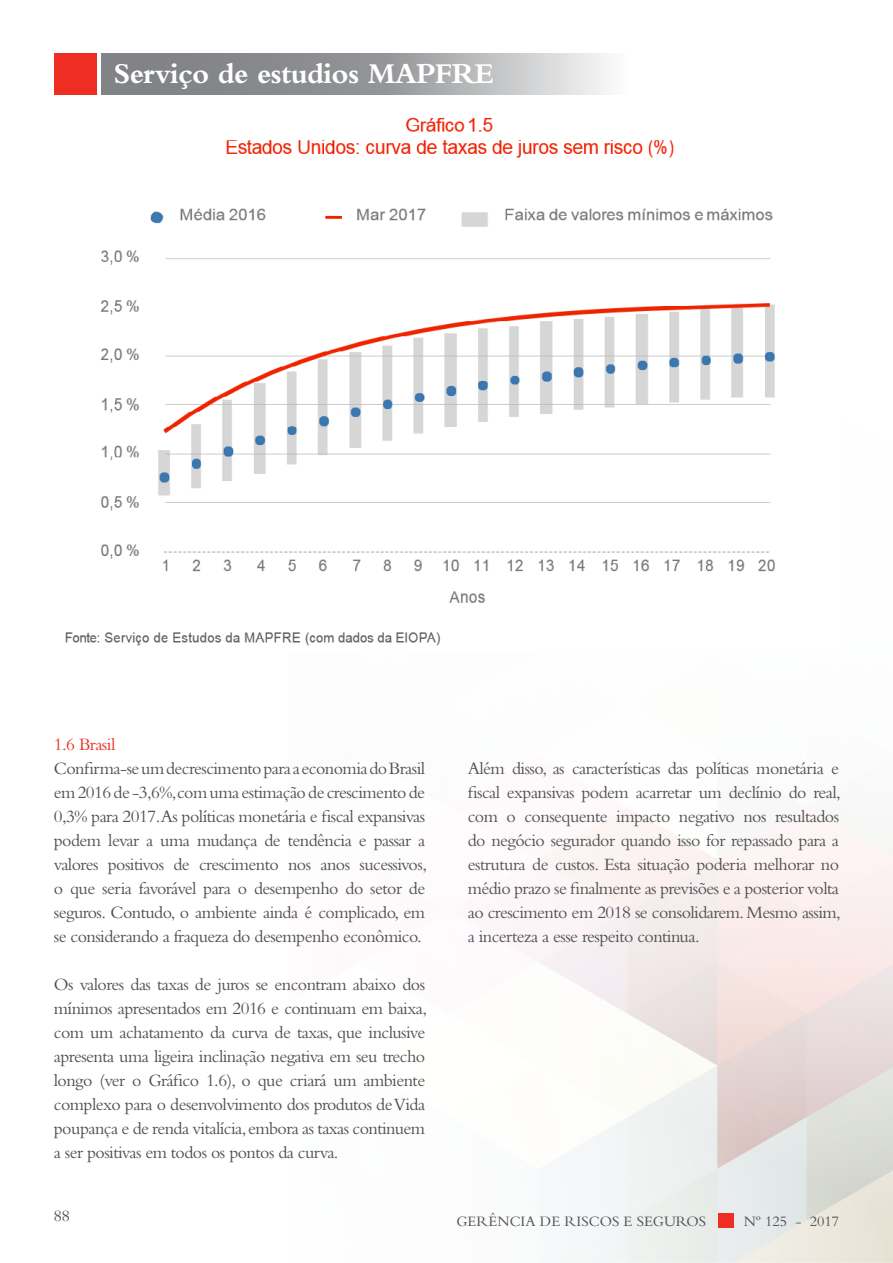
<style>
.page{position:relative;width:893px;height:1263px;background:#fff}
.page>*{position:absolute;margin:0;border:0;box-sizing:border-box;transform-origin:0 0}
.t1{font:700 30px "Bembo Std";letter-spacing:-.025em;color:#fff}
.t2{font:18px/24px "Bembo Std";letter-spacing:-.03em;color:#505052;text-align:justify}
.t3{font:18px "Bembo Std";letter-spacing:-.03em;color:#ef3024}
.t4{font:16.5px "Bembo Std";color:#505052}
.t5{font:15px "Bembo Std";color:#505052}
</style>
<div class="page">
<svg style="left:503px;top:808px;width:390px;height:455px"></svg>
<div style="left:54px;top:54px;width:43px;height:41px;background:#ee2e22"></div>
<svg style="left:101px;top:54px;width:506px;height:41px;background:#a1a3a5"></svg>
<div style="left:718px;top:1213px;width:15px;height:15px;background:#ee2e22"></div>
<img style="left:65px;top:117px;width:710px;height:529px">
<h1 class="t1" style="left:114px;top:57px;width:382px">Serviço de estudios MAPFRE</h1>
<p class="t3" style="left:54px;top:734px;width:63px">1.6 Brasil</p>
<p class="t2" style="left:54px;top:756px;width:375px">Confirma-se um decrescimento para a economia do Brasil em 2016 de -3,6%,com uma estimação de crescimento de 0,3% para 2017.As políticas monetária e fiscal expansivas podem levar a uma mudança de tendência e passar a valores positivos de crescimento nos anos sucessivos, o que seria favorável para o desempenho do setor de seguros. Contudo, o ambiente ainda é complicado, em se considerando a fraqueza do desempenho econômico.</p>
<p class="t2" style="left:54px;top:972px;width:375px">Os valores das taxas de juros se encontram abaixo dos mínimos apresentados em 2016 e continuam em baixa, com um achatamento da curva de taxas, que inclusive apresenta uma ligeira inclinação negativa em seu trecho longo (ver o Gráfico 1.6), o que criará um ambiente complexo para o desenvolvimento dos produtos de Vida poupança e de renda vitalícia, embora as taxas continuem a ser positivas em todos os pontos da curva.</p>
<p class="t4" style="left:54px;top:1206px;width:18px">88</p>
<p class="t2" style="left:468px;top:756px;width:375px">Além disso, as características das políticas monetária e fiscal expansivas podem acarretar um declínio do real, com o consequente impacto negativo nos resultados do negócio segurador quando isso for repassado para a estrutura de custos. Esta situação poderia melhorar no médio prazo se finalmente as previsões e a posterior volta ao crescimento em 2018 se consolidarem. Mesmo assim, a incerteza a esse respeito continua.</p>
<p class="t5" style="left:457px;top:1212px;width:251px">GERÊNCIA DE RISCOS E SEGUROS</p>
<p class="t5" style="left:744px;top:1212px;width:97px">Nº 125 - 2017</p>
</div>
